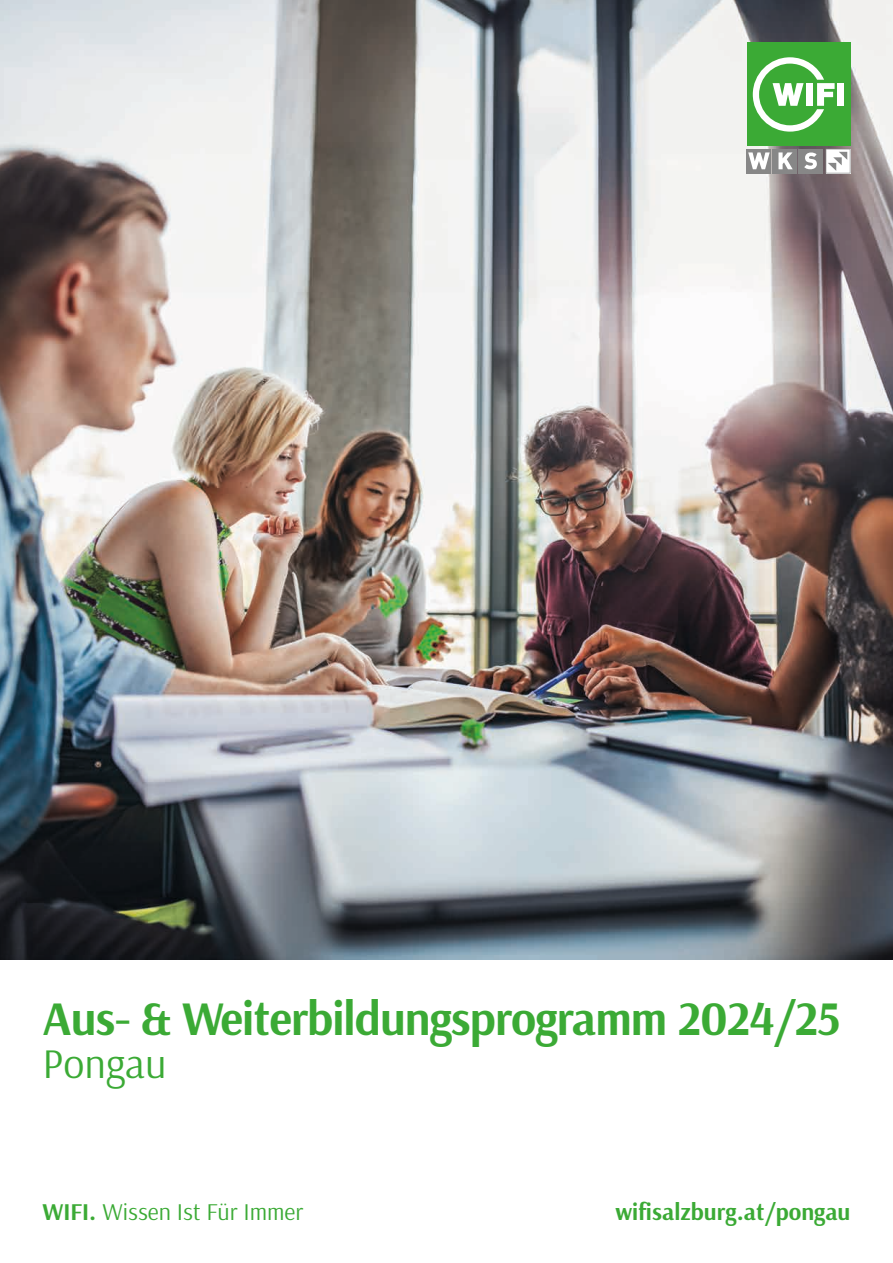
<style>
.page{position:relative;width:893px;height:1263px;background:#fff}
.page>*{position:absolute;margin:0;border:0;box-sizing:border-box;transform-origin:0 0}
.t1{font:700 48px "Arsenal";letter-spacing:-.02em;color:#3baa35}
.t2{font:42px "Arsenal";color:#3baa35}
.t3{font:24px "Arsenal";color:#3baa35}
.t4{font:700 24px "Arsenal";color:#3baa35}
.s1{font-weight:700}
</style>
<div class="page">
<img style="left:0;top:0;width:893px;height:959px">
<div style="left:747px;top:43px;width:103px;height:103px;background:#3baa35"></div>
<div style="left:798px;top:149px;width:25px;height:24px;background:#878787"></div>
<div style="left:772px;top:149px;width:25px;height:24px;background:#878787"></div>
<svg style="left:778px;top:152px;width:15px;height:17px"></svg>
<div style="left:747px;top:149px;width:24px;height:24px;background:#878787"></div>
<svg style="left:748px;top:152px;width:22px;height:17px"></svg>
<svg style="left:753px;top:57px;width:82px;height:75px"></svg>
<div style="left:837px;top:83px;width:7px;height:23px;background:#fff"></div>
<svg style="left:804px;top:152px;width:13px;height:17px"></svg>
<svg style="left:826px;top:149px;width:24px;height:24px"></svg>
<p class="t1" style="left:43px;top:984px;width:799px">Aus- &amp; Weiterbildungsprogramm 2024/25</p>
<p class="t2" style="left:43px;top:1035px;width:126px">Pongau</p>
<p class="t3" style="left:43px;top:1196px;width:262px"><span class="s1">WIFI.</span> Wissen Ist Für Immer</p>
<p class="t4" style="left:615px;top:1195px;width:237px">wifisalzburg.at/pongau</p>
</div>
